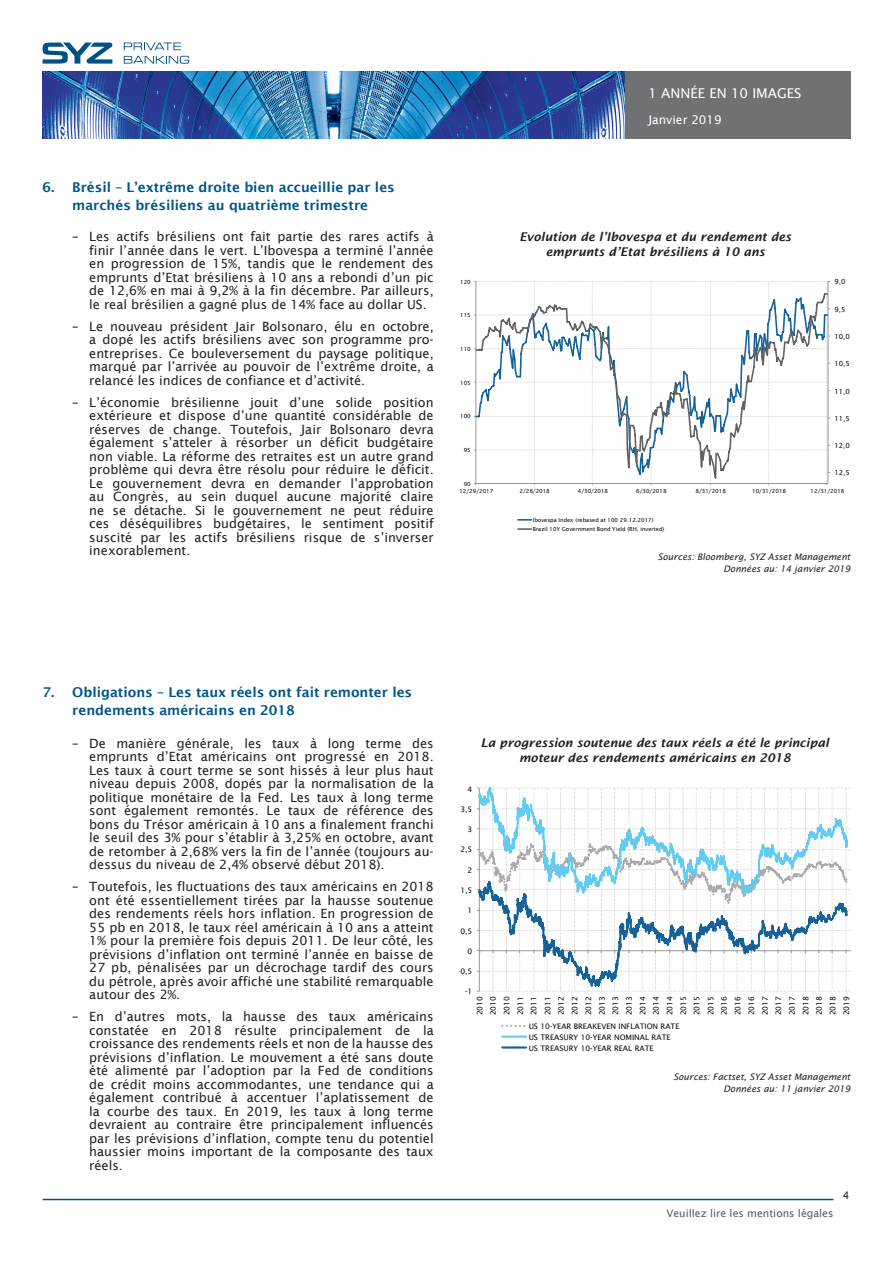
<style>
.page{position:relative;width:893px;height:1263px;background:#fff}
.page>*{position:absolute;margin:0;border:0;box-sizing:border-box;transform-origin:0 0}
.t1{font:600 13.5px/18px "Lucida Sans";color:#005587}
.t2{font:13.5px "Lucida Sans";color:#fff}
.t3{font:12.75px/13.5px "Lucida Sans";color:#231f20;text-align:justify}
.Graph_TITLES{font:italic 600 12px/15px "Lucida Sans";color:#231f20;text-align:center}
.t4{font:12px "Lucida Sans";color:#fff}
.t5{font:10.5px "Lucida Sans";color:#57585a}
.t6{font:10.5px "Lucida Sans";color:#231f20}
.Source_data{font:italic 9px "Lucida Sans";color:#231f20}
.t7{font:7.65px/13.6px "Lucida Sans";color:#050504;text-align:justify}
.t8{font:7.05px "Lucida Sans";color:#050504}
.t9{font:5.55px/9.3px "Lucida Sans";color:#050504}
.s1{color:#005387}
</style>
<div class="page">
<img style="left:43px;top:72px;width:807px;height:67px">
<hr style="left:43px;top:1199px;width:790px;height:1px;background:#005285">
<svg style="left:124px;top:43px;width:57px;height:7px"></svg>
<svg style="left:124px;top:56px;width:65px;height:8px"></svg>
<svg style="left:43px;top:43px;width:70px;height:21px"></svg>
<svg style="left:474px;top:281px;width:356px;height:204px"></svg>
<svg style="left:475px;top:292px;width:353px;height:188px"></svg>
<svg style="left:518px;top:519px;width:13px;height:2px"></svg>
<svg style="left:518px;top:528px;width:13px;height:2px"></svg>
<svg style="left:477px;top:787px;width:373px;height:205px"></svg>
<svg style="left:502px;top:1025px;width:24px;height:2px"></svg>
<hr style="left:502px;top:1035px;width:24px;height:3px;background:#63cbef">
<hr style="left:502px;top:1046px;width:24px;height:2px;background:#156198">
<p class="t1" style="left:43px;top:178px;width:354px;text-align:center">6. Brésil <span class="s1">–</span> L’extrême droite bien accueillie par les marchés brésiliens au quatrième trimestre</p>
<p class="t3" style="left:89px;top:230px;width:346px;text-indent:-17px">– Les actifs brésiliens ont fait partie des rares actifs à finir l’année dans le vert. L’Ibovespa a terminé l’année en progression de 15%, tandis que le rendement des emprunts d’Etat brésiliens à 10 ans a rebondi d’un pic de 12,6% en mai à 9,2% à la fin décembre. Par ailleurs, le real brésilien a gagné plus de 14% face au dollar US.</p>
<p class="t3" style="left:89px;top:320px;width:346px;text-indent:-17px">– Le nouveau président Jair Bolsonaro, élu en octobre, a dopé les actifs brésiliens avec son programme pro&shy;entreprises. Ce bouleversement du paysage politique, marqué par l’arrivée au pouvoir de l’extrême droite, a relancé les indices de confiance et d’activité.</p>
<p class="t3" style="left:89px;top:396px;width:346px;text-indent:-17px">– L’économie brésilienne jouit d’une solide position extérieure et dispose d’une quantité considérable de réserves de change. Toutefois, Jair Bolsonaro devra également s’atteler à résorber un déficit budgétaire non viable. La réforme des retraites est un autre grand problème qui devra être résolu pour réduire le déficit.<br>Le gouvernement devra en demander l’approbation au Congrès, au sein duquel aucune majorité claire ne se détache. Si le gouvernement ne peut réduire ces déséquilibres budgétaires, le sentiment positif suscité par les actifs brésiliens risque de s’inverser inexorablement.</p>
<p class="t2" style="left:648px;top:85px;width:155px">1 ANNÉE EN 10 IMAGES</p>
<p class="t4" style="left:648px;top:113px;width:75px">Janvier 2019</p>
<p class="t9" style="left:460px;top:277px;width:12px">120</p>
<p class="t9" style="left:460px;top:311px;width:12px">115</p>
<p class="t9" style="left:460px;top:344px;width:12px">110</p>
<p class="t9" style="left:460px;top:378px;width:12px">105</p>
<p class="t9" style="left:460px;top:412px;width:12px">100</p>
<p class="t9" style="left:464px;top:445px;width:9px">95</p>
<p class="t9" style="left:464px;top:479px;width:9px">90</p>
<p class="Graph_TITLES" style="left:519px;top:229px;width:273px">Evolution de l’Ibovespa et du rendement des emprunts d’Etat brésiliens à 10 ans</p>
<p class="t8" style="left:834px;top:278px;width:13px">9,0</p>
<p class="t8" style="left:834px;top:305px;width:13px">9,5</p>
<p class="t8" style="left:834px;top:332px;width:17px">10,0</p>
<p class="t8" style="left:834px;top:360px;width:17px">10,5</p>
<p class="t8" style="left:834px;top:387px;width:17px">11,0</p>
<p class="t8" style="left:834px;top:414px;width:17px">11,5</p>
<p class="t8" style="left:834px;top:442px;width:17px">12,0</p>
<p class="t8" style="left:834px;top:469px;width:17px">12,5</p>
<p class="t9" style="left:459px;top:486px;width:35px">12/29/2017</p>
<p class="t9" style="left:519px;top:486px;width:32px">2/28/2018</p>
<p class="t9" style="left:578px;top:486px;width:32px">4/30/2018</p>
<p class="t9" style="left:636px;top:486px;width:32px">6/30/2018</p>
<p class="t9" style="left:696px;top:486px;width:32px">8/31/2018</p>
<p class="t9" style="left:752px;top:486px;width:35px">10/31/2018</p>
<p class="t9" style="left:811px;top:486px;width:35px">12/31/2018</p>
<p class="t9" style="left:533px;top:515px;width:133px">Ibovespa Index (rebased at 100 29.12.2017)<br>Brazil 10Y Government Bond Yield (RH, inverted)</p>
<p class="Source_data" style="left:658px;top:552px;width:194px">Sources: Bloomberg, SYZ Asset Management</p>
<p class="Source_data" style="left:724px;top:564px;width:128px">Données au: 14 janvier 2019</p>
<p class="t1" style="left:72px;top:683px;width:341px;text-indent:-30px">7. Obligations <span class="s1">–</span> Les taux réels ont fait remonter les rendements américains en 2018</p>
<p class="t3" style="left:89px;top:736px;width:346px;text-indent:-17px">– De manière générale, les taux à long terme des emprunts d’Etat américains ont progressé en 2018.<br>Les taux à court terme se sont hissés à leur plus haut niveau depuis 2008, dopés par la normalisation de la politique monétaire de la Fed. Les taux à long terme sont également remontés. Le taux de référence des bons du Trésor américain à 10 ans a finalement franchi le seuil des 3% pour s’établir à 3,25% en octobre, avant de retomber à 2,68% vers la fin de l’année (toujours au&shy;dessus du niveau de 2,4% observé début 2018).</p>
<p class="t3" style="left:89px;top:880px;width:346px;text-indent:-17px">– Toutefois, les fluctuations des taux américains en 2018 ont été essentiellement tirées par la hausse soutenue des rendements réels hors inflation. En progression de 55 pb en 2018, le taux réel américain à 10 ans a atteint 1% pour la première fois depuis 2011. De leur côté, les prévisions d’inflation ont terminé l’année en baisse de 27 pb, pénalisées par un décrochage tardif des cours du pétrole, après avoir affiché une stabilité remarquable autour des 2%.</p>
<p class="t3" style="left:89px;top:1010px;width:346px;text-indent:-17px">– En d’autres mots, la hausse des taux américains constatée en 2018 résulte principalement de la croissance des rendements réels et non de la hausse des prévisions d’inflation. Le mouvement a été sans doute été alimenté par l’adoption par la Fed de conditions de crédit moins accommodantes, une tendance qui a également contribué à accentuer l’aplatissement de la courbe des taux. En 2019, les taux à long terme devraient au contraire être principalement influencés par les prévisions d’inflation, compte tenu du potentiel haussier moins important de la composante des taux réels.</p>
<p class="t7" style="left:468px;top:782px;width:6px">4</p>
<p class="t7" style="left:460px;top:802px;width:14px">3,5</p>
<p class="t7" style="left:468px;top:822px;width:6px">3</p>
<p class="t7" style="left:460px;top:843px;width:14px">2,5</p>
<p class="t7" style="left:468px;top:863px;width:6px">2</p>
<p class="t7" style="left:460px;top:883px;width:14px">1,5</p>
<p class="t7" style="left:468px;top:904px;width:6px">1</p>
<p class="t7" style="left:460px;top:924px;width:14px">0,5</p>
<p class="t7" style="left:468px;top:944px;width:6px">0</p>
<p class="t7" style="left:458px;top:964px;width:16px">-0,5</p>
<p class="t7" style="left:465px;top:985px;width:9px">-1</p>
<p class="Graph_TITLES" style="left:481px;top:735px;width:349px">La progression soutenue des taux réels a été le principal moteur des rendements américains en 2018</p>
<p class="t7" style="left:473px;top:1015px;width:21px;rotate:-90deg">2010<br>2010<br>2010<br>2011<br>2011<br>2011<br>2012<br>2012<br>2012<br>2013<br>2013<br>2013<br>2014<br>2014<br>2014<br>2015<br>2015<br>2015<br>2016<br>2016<br>2016<br>2017<br>2017<br>2017<br>2018<br>2018<br>2018<br>2019</p>
<p class="t7" style="left:529px;top:1021px;width:152px;line-height:10.8px;text-align:left">US 10-YEAR BREAKEVEN INFLATION RATE<br>US TREASURY 10-YEAR NOMINAL RATE<br>US TREASURY 10-YEAR REAL RATE</p>
<p class="Source_data" style="left:674px;top:1071px;width:178px">Sources: Factset, SYZ Asset Management</p>
<p class="Source_data" style="left:724px;top:1083px;width:128px">Données au: 11 janvier 2019</p>
<p class="t5" style="left:667px;top:1207px;width:168px">Veuillez lire les mentions légales</p>
<p class="t6" style="left:843px;top:1189px;width:8px">4</p>
</div>
